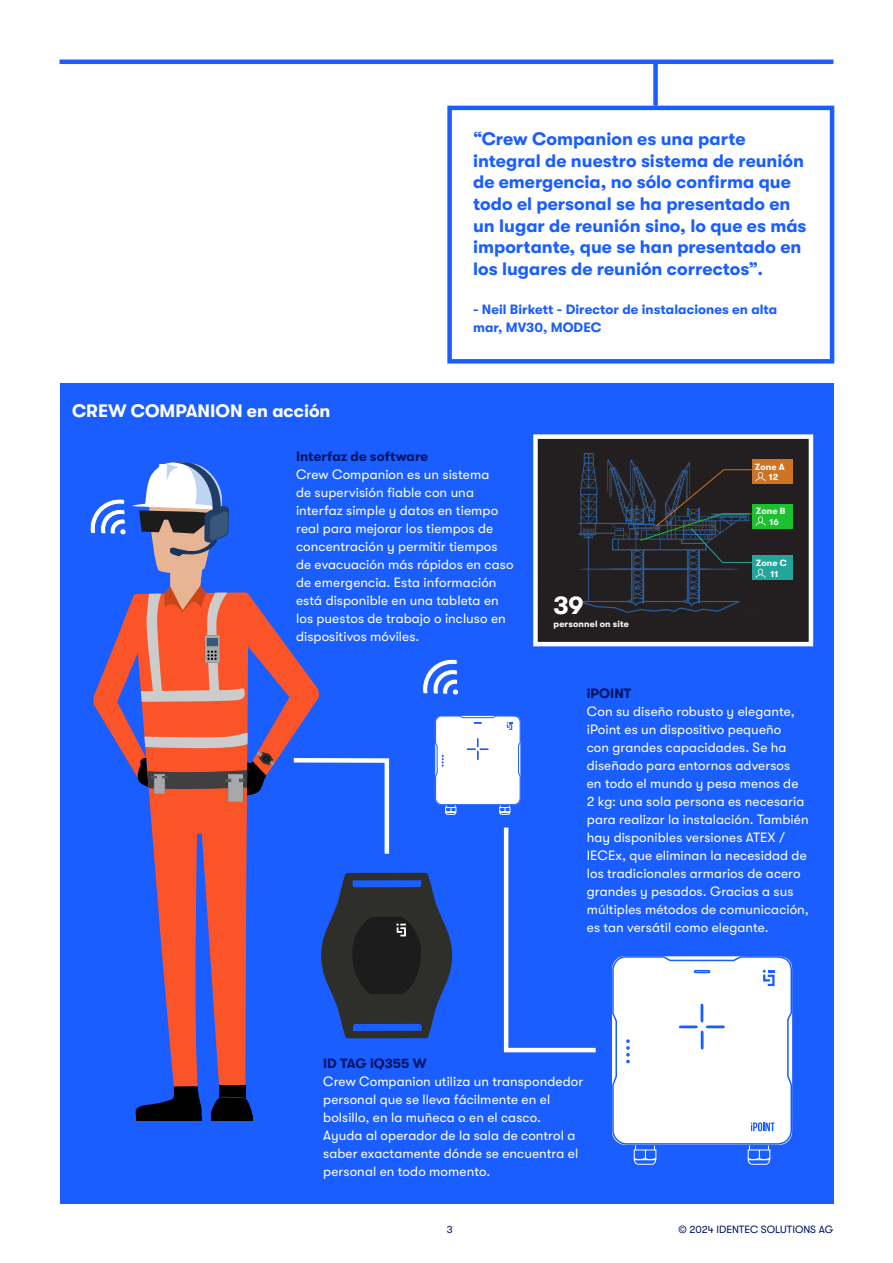
<style>
.page{position:relative;width:893px;height:1263px;background:#fff}
.page>*{position:absolute;margin:0;border:0;box-sizing:border-box;transform-origin:0 0}
.Sub-head_Bold_9_on_12{font:700 25.5px "GT Walsheim";color:#fff}
.Quote_12_on_14_4{font:700 18px/21.6px "GT Walsheim";color:#1a5eff}
.Quote_12_on_14_4-2{font:700 18px "GT Walsheim";color:#fff}
.Sub-head_Bold_9_on_12-2{font:13.5px/18px "GT Walsheim";letter-spacing:.01em;color:#fff}
.quote_attribution{font:700 13.5px/18px "GT Walsheim";letter-spacing:.005em;color:#1a5eff}
.Sub-head_Bold_9_on_12-3{font:700 13.5px "GT Walsheim";letter-spacing:.005em;color:#001463}
.copywrite_dark_blue{font:10.5px "GT Walsheim";color:#001463}
.Sub-head_Bold_9_on_12-4{font:700 9px "GT Walsheim";letter-spacing:.02em;color:#fff}
</style>
<div class="page">
<div style="left:60px;top:383px;width:774px;height:820px;background:#1a5eff"></div>
<svg style="left:434px;top:715px;width:87px;height:100px;background:#d9e4ff"></svg>
<svg style="left:422px;top:659px;width:36px;height:36px"></svg>
<svg style="left:612px;top:956px;width:181px;height:209px;background:#dee8ff"></svg>
<svg style="left:503px;top:827px;width:93px;height:226px"></svg>
<div style="left:535px;top:437px;width:276px;height:207px;background:#231f20"></div>
<img style="left:578px;top:453px;width:199px;height:160px">
<div style="left:533px;top:434px;width:280px;height:212px;border:4px solid #fff"></div>
<div style="left:752px;top:459px;width:40px;height:24px;background:#cd7424"></div>
<div style="left:752px;top:504px;width:40px;height:24px;background:#1dc12f"></div>
<div style="left:752px;top:555px;width:40px;height:25px;background:#22a69b"></div>
<svg style="left:639px;top:469px;width:126px;height:94px"></svg>
<svg style="left:756px;top:569px;width:9px;height:9px"></svg>
<svg style="left:154px;top:858px;width:93px;height:228px;fill:#fc5429"></svg>
<svg style="left:135px;top:1086px;width:67px;height:32px"></svg>
<div style="left:136px;top:1116px;width:65px;height:5px;background:#000"></div>
<div style="left:219px;top:1085px;width:27px;height:20px;background:#000"></div>
<svg style="left:210px;top:1096px;width:43px;height:24px"></svg>
<div style="left:211px;top:1116px;width:41px;height:5px;background:#000"></div>
<svg style="left:90px;top:462px;width:300px;height:396px"></svg>
<div style="left:447px;top:106px;width:387px;height:258px;border:4px solid #1a5eff"></div>
<svg style="left:321px;top:872px;width:131px;height:166px"></svg>
<hr style="left:60px;top:60px;width:773px;height:4px;background:#1a5eff">
<div style="left:653px;top:62px;width:5px;height:44px;background:#1a5eff"></div>
<p class="Quote_12_on_14_4-2" style="left:72px;top:401px;width:260px">CREW COMPANION en acción</p>
<p class="Quote_12_on_14_4" style="left:473px;top:128px;width:335px">“Crew Companion es una parte integral de nuestro sistema de reunión de emergencia, no sólo confirma que todo el personal se ha presentado en un lugar de reunión sino, lo que es más importante, que se han presentado en los lugares de reunión correctos”.</p>
<p class="quote_attribution" style="left:473px;top:301px;width:306px">- Neil Birkett - Director de instalaciones en alta mar, MV30, MODEC</p>
<p class="Sub-head_Bold_9_on_12-3" style="left:296px;top:449px;width:134px">Interfaz de software</p>
<p class="Sub-head_Bold_9_on_12-2" style="left:296px;top:466px;width:219px">Crew Companion es un sistema<br>de supervisión fiable con una interfaz simple y datos en tiempo real para mejorar los tiempos de concentración y permitir tiempos de evacuación más rápidos en caso de emergencia. Esta información está disponible en una tableta en los puestos de trabajo o incluso en dispositivos móviles.</p>
<p class="Sub-head_Bold_9_on_12-4" style="left:755px;top:462px;width:31px">Zone A</p>
<p class="Sub-head_Bold_9_on_12-4" style="left:769px;top:472px;width:11px">12</p>
<p class="Sub-head_Bold_9_on_12-4" style="left:769px;top:516px;width:11px">16</p>
<p class="Sub-head_Bold_9_on_12-4" style="left:756px;top:506px;width:31px">Zone B</p>
<p class="Sub-head_Bold_9_on_12-4" style="left:756px;top:558px;width:33px">Zone C</p>
<p class="Sub-head_Bold_9_on_12" style="left:553px;top:591px;width:32px">39</p>
<p class="Sub-head_Bold_9_on_12-4" style="left:553px;top:619px;width:77px">personnel on site</p>
<p class="Sub-head_Bold_9_on_12-4" style="left:770px;top:568px;width:9px">11</p>
<p class="Sub-head_Bold_9_on_12-3" style="left:587px;top:686px;width:46px">iPOINT</p>
<p class="Sub-head_Bold_9_on_12-2" style="left:587px;top:702px;width:224px">Con su diseño robusto y elegante, iPoint es un dispositivo pequeño<br>con grandes capacidades. Se ha diseñado para entornos adversos<br>en todo el mundo y pesa menos de 2 kg: una sola persona es necesaria para realizar la instalación. También hay disponibles versiones ATEX / IECEx, que eliminan la necesidad de los tradicionales armarios de acero grandes y pesados. Gracias a sus múltiples métodos de comunicación, es tan versátil como elegante.</p>
<p class="Sub-head_Bold_9_on_12-3" style="left:323px;top:1055px;width:105px">ID TAG iQ355 W</p>
<p class="Sub-head_Bold_9_on_12-2" style="left:323px;top:1072px;width:262px">Crew Companion utiliza un transpondedor personal que se lleva fácilmente en el bolsillo, en la muñeca o en el casco.<br>Ayuda al operador de la sala de control a saber exactamente dónde se encuentra el personal en todo momento.</p>
<p class="copywrite_dark_blue" style="left:447px;top:1223px;width:7px">3</p>
<p class="copywrite_dark_blue" style="left:678px;top:1223px;width:156px">© 2024 IDENTEC SOLUTIONS AG</p>
</div>
